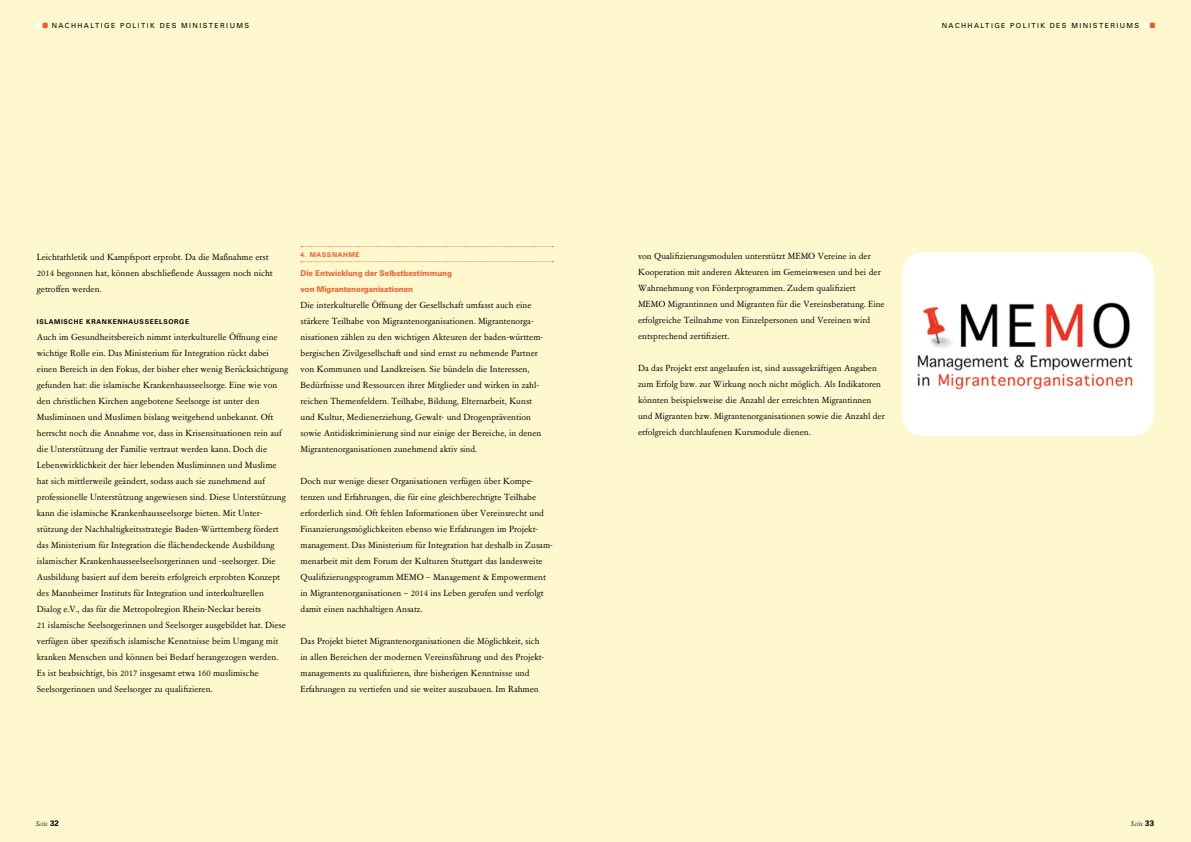
<style>
.page{position:relative;width:1191px;height:842px;background:#fff}
.page>*{position:absolute;margin:0;border:0;box-sizing:border-box;transform-origin:0 0}
.t1{font:10px/16px "Garamont Amst SB";color:#000}
.t2{font:700 8px/16px "Univers LT";color:#f15a29}
.t3{font:italic 8px "Garamont Amst SB";letter-spacing:.03em;color:#000}
.t4{font:7px "Univers";letter-spacing:.2em;color:#000}
.t5{font:700 6.6px "Univers LT";letter-spacing:.1em;color:#000}
.t6{font:700 6.6px "Univers LT";letter-spacing:.1em;color:#f15a29}
.s1{font-family:"Univers LT";font-weight:700;font-style:normal}
</style>
<div class="page">
<div style="left:595px;top:0;width:596px;height:842px;background:#fff8ce"></div>
<div style="left:0;top:0;width:595px;height:842px;background:#fff8ce"></div>
<svg style="left:301px;top:246px;width:252px;height:1px"></svg>
<svg style="left:301px;top:261px;width:252px;height:1px"></svg>
<svg style="left:1144px;top:23px;width:11px;height:5px"></svg>
<svg style="left:37px;top:23px;width:11px;height:5px"></svg>
<div style="left:901px;top:252px;width:253px;height:184px;background:#fff;border-radius:23px"></div>
<img style="left:917px;top:302px;width:216px;height:88px">
<p class="t4" style="left:52px;top:22px;width:199px">N ACHHALTIGE P OLITIK DES M INISTERIUMS</p>
<p class="t4" style="left:941px;top:22px;width:199px">N ACHHALTIGE P OLITIK DES M INISTERIUMS</p>
<p class="t1" style="left:37px;top:249px;width:237px">Leichtathletik und Kampfsport erprobt. Da die Maßnahme erst<br>2014 begonnen hat, können abschließende Aussagen noch nicht getroffen werden.</p>
<p class="t5" style="left:37px;top:318px;width:154px">Islamische Krankenhausseelsorge</p>
<p class="t1" style="left:37px;top:329px;width:253px">Auch im Gesundheitsbereich nimmt interkulturelle Öffnung eine wichtige Rolle ein. Das Ministerium für Integration rückt dabei einen Bereich in den Fokus, der bisher eher wenig Berücksichtigung gefunden hat: die islamische Krankenhausseelsorge. Eine wie von den christlichen Kirchen angebotene Seelsorge ist unter den Musliminnen und Muslimen bislang weitgehend unbekannt. Oft herrscht noch die Annahme vor, dass in Krisensituationen rein auf die Unterstützung der Familie vertraut werden kann. Doch die Lebenswirklichkeit der hier lebenden Musliminnen und Muslime hat sich mittlerweile geändert, sodass auch sie zunehmend auf professionelle Unterstützung angewiesen sind. Diese Unterstützung kann die islamische Krankenhausseelsorge bieten. Mit Unter&shy;stützung der Nachhaltigkeitsstrategie Baden-Württemberg fördert das Ministerium für Integration die flächendeckende Ausbildung islamischer Krankenhausseelseelsorgerinnen und -seelsorger. Die Ausbildung basiert auf dem bereits erfolgreich erprobten Konzept des Mannheimer Instituts für Integration und interkulturellen Dialog e.V., das für die Metropolregion Rhein-Neckar bereits<br>21 islamische Seelsorgerinnen und Seelsorger ausgebildet hat. Diese verfügen über spezifisch islamische Kenntnisse beim Umgang mit kranken Menschen und können bei Bedarf herangezogen werden.<br>Es ist beabsichtigt, bis 2017 insgesamt etwa 160 muslimische Seelsorgerinnen und Seelsorger zu qualifizieren.</p>
<p class="t6" style="left:300px;top:251px;width:61px">4. massnahme</p>
<p class="t2" style="left:300px;top:265px;width:153px">Die Entwicklung der Selbstbestimmung von Migrantenorganisationen</p>
<p class="t1" style="left:300px;top:297px;width:244px">Die interkulturelle Öffnung der Gesellschaft umfasst auch eine stärkere Teilhabe von Migrantenorganisationen. Migrantenorga&shy;nisationen zählen zu den wichtigen Akteuren der baden-württem&shy;bergischen Zivilgesellschaft und sind ernst zu nehmende Partner von Kommunen und Landkreisen. Sie bündeln die Interessen, Bedürfnisse und Ressourcen ihrer Mitglieder und wirken in zahl&shy;reichen Themenfeldern. Teilhabe, Bildung, Elternarbeit, Kunst und Kultur, Medienerziehung, Gewalt- und Drogenprävention sowie Antidiskriminierung sind nur einige der Bereiche, in denen Migrantenorganisationen zunehmend aktiv sind.</p>
<p class="t1" style="left:300px;top:473px;width:254px">Doch nur wenige dieser Organisationen verfügen über Kompe&shy;tenzen und Erfahrungen, die für eine gleichberechtigte Teilhabe erforderlich sind. Oft fehlen Informationen über Vereinsrecht und Finanzierungsmöglichkeiten ebenso wie Erfahrungen im Projekt&shy;management. Das Ministerium für Integration hat deshalb in Zusam&shy;menarbeit mit dem Forum der Kulturen Stuttgart das landesweite Qualifizierungsprogramm MEMO – Management &amp; Empowerment in Migrantenorganisationen – 2014 ins Leben gerufen und verfolgt damit einen nachhaltigen Ansatz.</p>
<p class="t1" style="left:300px;top:633px;width:245px">Das Projekt bietet Migrantenorganisationen die Möglichkeit, sich in allen Bereichen der modernen Vereinsführung und des Projekt&shy;managements zu qualifizieren, ihre bisherigen Kenntnisse und Erfahrungen zu vertiefen und sie weiter auszubauen. Im Rahmen</p>
<p class="t1" style="left:638px;top:249px;width:248px">von Qualifizierungsmodulen unterstützt MEMO Vereine in der Kooperation mit anderen Akteuren im Gemeinwesen und bei der Wahrnehmung von Förderprogrammen. Zudem qualifiziert MEMO Migrantinnen und Migranten für die Vereinsberatung. Eine erfolgreiche Teilnahme von Einzelpersonen und Vereinen wird entsprechend zertifiziert.</p>
<p class="t1" style="left:638px;top:361px;width:248px">Da das Projekt erst angelaufen ist, sind aussagekräftigen Angaben zum Erfolg bzw. zur Wirkung noch nicht möglich. Als Indikatoren könnten beispielsweise die Anzahl der erreichten Migrantinnen und Migranten bzw. Migrantenorganisationen sowie die Anzahl der erfolgreich durchlaufenen Kursmodule dienen.</p>
<p class="t3" style="left:36px;top:819px;width:25px">Seite <span class="s1">32</span></p>
<p class="t3" style="left:1131px;top:819px;width:25px">Seite <span class="s1">33</span></p>
</div>
